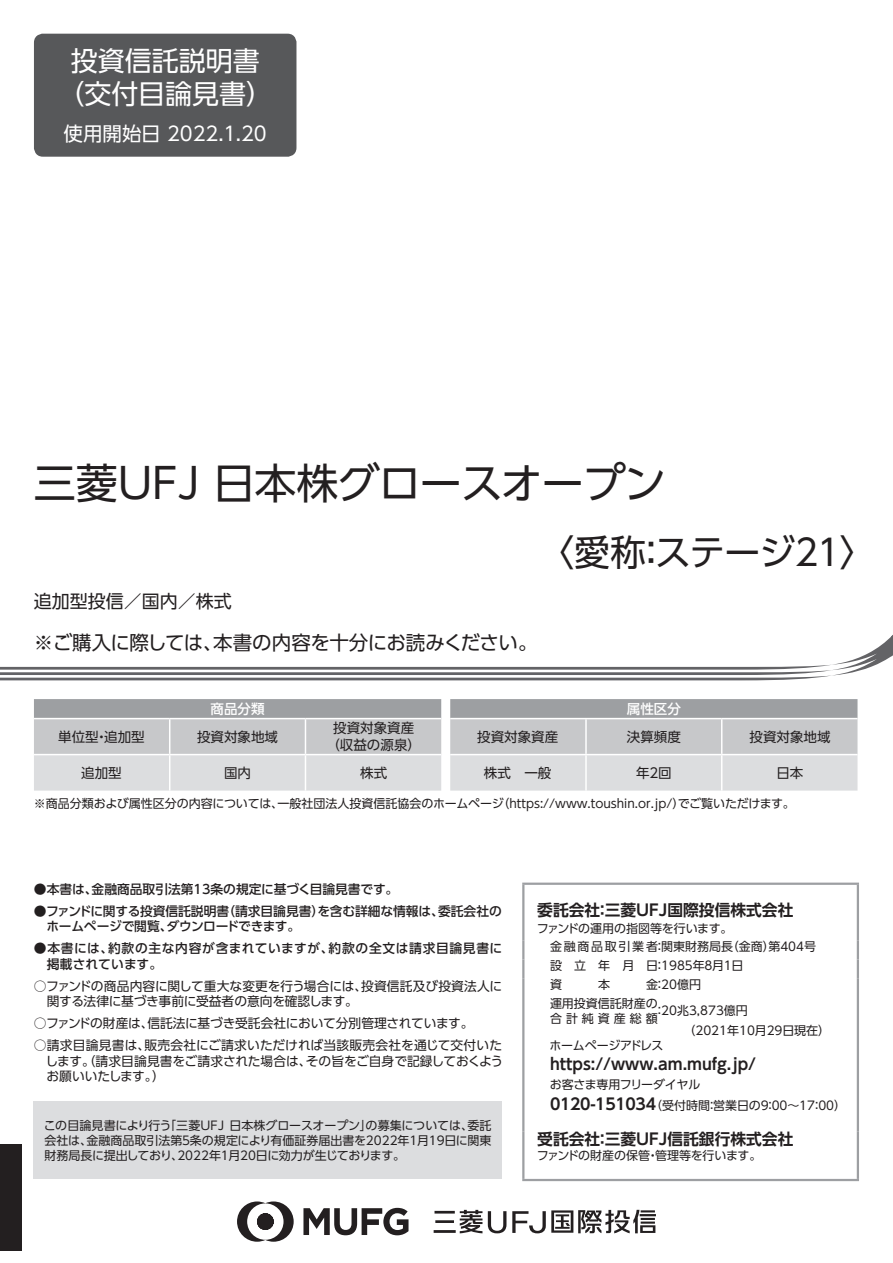
<style>
.page{position:relative;width:893px;height:1263px;background:#fff}
.page>*{position:absolute;margin:0;border:0;box-sizing:border-box;transform-origin:0 0}
.t1{font:42px "UD Shin Go Pro";letter-spacing:-.025em;color:#231f20}
.t2{font:36px "UD Shin Go Pro";letter-spacing:-.045em;color:#231f20}
.t3{font:27px/33px "UD Shin Go Pro";color:#fff;text-align:center}
.t4{font:19.5px "UD Shin Go Pro";letter-spacing:-.025em;color:#231f20}
.t5{font:19.5px "UD Shin Go Pro";color:#fff}
.t6{font:18px "UD Shin Go Pro";color:#231f20}
.t7{font:700 15.75px "UD Shin Go Pro De";color:#231f20}
.t8{font:13.5px/16.5px "UD Shin Go Pro";color:#231f20;text-align:center}
.t9{font:500 13.5px "UD Shin Go Pro";color:#fff}
.t10{font:12.75px/15.8px "UD Shin Go Pro";letter-spacing:-.01em;color:#231f20}
.t11{font:500 12.75px/15.8px "UD Shin Go Pro";color:#231f20}
.t12{font:500 12.75px/15.8px "UD Shin Go Pro";letter-spacing:.045em;color:#231f20}
.t13{font:12px/18.8px "UD Shin Go Pro";color:#231f20}
.t14{font:12px "UD Shin Go Pro";letter-spacing:-.03em;color:#231f20}
.t15{font:12px "UD Shin Go Pro";letter-spacing:.335em;color:#231f20}
.s1{font-family:"UD Shin Go Pro De";font-weight:700;font-size:15.75px}
</style>
<div class="page">
<svg style="left:0;top:635px;width:893px;height:45px"></svg>
<svg style="left:34px;top:699px;width:823px;height:91px;background:#c7c8ca"></svg>
<hr style="left:34px;top:718px;width:136px;height:1px;background:#fff">
<hr style="left:170px;top:718px;width:135px;height:1px;background:#fff">
<hr style="left:169px;top:719px;width:1px;height:35px;background:#fff">
<hr style="left:305px;top:718px;width:136px;height:1px;background:#fff">
<hr style="left:305px;top:719px;width:1px;height:35px;background:#fff">
<hr style="left:450px;top:718px;width:136px;height:1px;background:#fff">
<hr style="left:586px;top:718px;width:136px;height:1px;background:#fff">
<hr style="left:585px;top:719px;width:2px;height:35px;background:#fff">
<hr style="left:722px;top:718px;width:135px;height:1px;background:#fff">
<hr style="left:721px;top:719px;width:1px;height:35px;background:#fff">
<hr style="left:34px;top:754px;width:136px;height:1px;background:#fff">
<hr style="left:170px;top:754px;width:135px;height:1px;background:#fff">
<hr style="left:169px;top:755px;width:1px;height:36px;background:#fff">
<hr style="left:305px;top:754px;width:136px;height:1px;background:#fff">
<hr style="left:305px;top:755px;width:1px;height:36px;background:#fff">
<hr style="left:450px;top:754px;width:136px;height:1px;background:#fff">
<hr style="left:586px;top:754px;width:136px;height:1px;background:#fff">
<hr style="left:585px;top:755px;width:2px;height:36px;background:#fff">
<hr style="left:722px;top:754px;width:135px;height:1px;background:#fff">
<hr style="left:721px;top:755px;width:1px;height:36px;background:#fff">
<div style="left:34px;top:1101px;width:468px;height:78px;background:#dcdddf"></div>
<hr style="left:522px;top:882px;width:337px;height:3px;background:#9d9fa2">
<hr style="left:522px;top:885px;width:2px;height:56px;background:#9d9fa2">
<hr style="left:857px;top:885px;width:2px;height:56px;background:#9d9fa2">
<svg style="left:522px;top:941px;width:2px;height:56px"></svg>
<svg style="left:857px;top:941px;width:2px;height:56px"></svg>
<hr style="left:522px;top:997px;width:2px;height:27px;background:#9d9fa2">
<hr style="left:857px;top:997px;width:2px;height:27px;background:#9d9fa2">
<svg style="left:522px;top:1024px;width:2px;height:15px"></svg>
<svg style="left:857px;top:1024px;width:2px;height:15px"></svg>
<hr style="left:522px;top:1039px;width:2px;height:92px;background:#9d9fa2">
<hr style="left:857px;top:1039px;width:2px;height:92px;background:#9d9fa2">
<hr style="left:522px;top:1131px;width:2px;height:48px;background:#9d9fa2">
<hr style="left:857px;top:1131px;width:2px;height:48px;background:#9d9fa2">
<hr style="left:522px;top:1179px;width:337px;height:2px;background:#9d9fa2">
<div style="left:35px;top:35px;width:260px;height:120px;background:#57585a;border-radius:8px"></div>
<div style="left:34px;top:34px;width:262px;height:123px;border:3px solid #57585a;border-radius:8px"></div>
<div style="left:0;top:1144px;width:21px;height:107px;background:#231f20"></div>
<svg style="left:303px;top:1208px;width:105px;height:27px"></svg>
<svg style="left:237px;top:1201px;width:57px;height:41px"></svg>
<hr style="left:435px;top:1220px;width:19px;height:3px;background:#231f20">
<hr style="left:434px;top:1230px;width:22px;height:3px;background:#231f20">
<hr style="left:434px;top:1211px;width:21px;height:2px;background:#231f20">
<svg style="left:460px;top:1210px;width:22px;height:23px"></svg>
<svg style="left:488px;top:1210px;width:168px;height:23px"></svg>
<h3 class="t3" style="left:57px;top:43px;width:217px">投資信託説明書（交付目論見書）</h3>
<h3 class="t5" style="left:64px;top:118px;width:205px">使用開始日 2022.１.20</h3>
<h1 class="t1" style="left:34px;top:449px;width:633px">三菱ＵＦＪ 日本株グロースオープン</h1>
<h2 class="t2" style="left:538px;top:523px;width:339px">〈愛称：ステージ２１〉</h2>
<h3 class="t6" style="left:34px;top:587px;width:199px">追加型投信／国内／株式</h3>
<h3 class="t4" style="left:34px;top:627px;width:505px">※ご購入に際しては、本書の内容を十分にお読みください。</h3>
<p class="t9" style="left:211px;top:698px;width:55px">商品分類</p>
<p class="t9" style="left:627px;top:698px;width:55px">属性区分</p>
<p class="t8" style="left:58px;top:728px;width:88px">単位型・追加型</p>
<p class="t8" style="left:197px;top:728px;width:82px">投資対象地域</p>
<p class="t8" style="left:326px;top:720px;width:96px">投資対象資産（収益の源泉）</p>
<p class="t8" style="left:477px;top:728px;width:82px">投資対象資産</p>
<p class="t8" style="left:627px;top:728px;width:55px">決算頻度</p>
<p class="t8" style="left:749px;top:728px;width:83px">投資対象地域</p>
<p class="t8" style="left:81px;top:764px;width:42px">追加型</p>
<p class="t8" style="left:224px;top:764px;width:28px">国内</p>
<p class="t8" style="left:360px;top:764px;width:28px">株式</p>
<p class="t8" style="left:484px;top:764px;width:69px">株式　一般</p>
<p class="t8" style="left:636px;top:764px;width:37px">年２回</p>
<p class="t8" style="left:776px;top:764px;width:28px">日本</p>
<p class="t13" style="left:34px;top:794px;width:762px">※商品分類および属性区分の内容については、一般社団法人投資信託協会のホームページ（https://www.toushin.or.jp/）でご覧いただけます。</p>
<p class="t11" style="left:34px;top:881px;width:366px">●本書は、金融商品取引法第13条の規定に基づく目論見書です。</p>
<p class="t11" style="left:46px;top:902px;width:457px;text-indent:-12px">●ファンドに関する投資信託説明書（請求目論見書）を含む詳細な情報は、委託会社のホームページで閲覧、ダウンロードできます。</p>
<p class="t12" style="left:47px;top:940px;width:457px;text-indent:-13px">●本書には、約款の主な内容が含まれていますが、約款の全文は請求目論見書に掲載されています。</p>
<p class="t10" style="left:47px;top:977px;width:457px;text-indent:-13px">○ファンドの商品内容に関して重大な変更を行う場合には、投資信託及び投資法人に関する法律に基づき事前に受益者の意向を確認します。</p>
<p class="t10" style="left:34px;top:1015px;width:441px">○ファンドの財産は、信託法に基づき受託会社において分別管理されています。</p>
<p class="t10" style="left:45px;top:1037px;width:459px;text-align:justify;text-indent:-12px">○請求目論見書は、販売会社にご請求いただければ当該販売会社を通じて交付いたします。（請求目論見書をご請求された場合は、その旨をご自身で記録しておくようお願いいたします。）</p>
<p class="t13" style="left:44px;top:1117px;width:449px;line-height:15px;text-align:justify">この目論見書により行う「三菱ＵＦＪ 日本株グロースオープン」の募集については、委託会社は、金融商品取引法第５条の規定により有価証券届出書を2022年１月19日に関東財務局長に提出しており、2022年１月20日に効力が生じております。</p>
<h3 class="t7" style="left:537px;top:897px;width:258px">委託会社：三菱ＵＦＪ国際投信株式会社</h3>
<p class="t13" style="left:550px;top:918px;width:268px;text-indent:-13px">ファンドの運用の指図等を行います。<br>金融商品取引業者：関東財務局長（金商）第404号設 立 年 月 日：1985年８月１日<br>資</p>
<p class="t13" style="left:550px;top:974px;width:153px;text-indent:96px">金：20億円運用投資信託財産の</p>
<p class="t15" style="left:550px;top:1008px;width:109px">合計純資産総額</p>
<p class="t13" style="left:683px;top:1000px;width:148px;line-height:19.5px;text-indent:-30px">：20兆3,873億円<br>（2021年10月29日現在）</p>
<p class="t14" style="left:550px;top:1035px;width:115px">ホームページアドレス</p>
<h3 class="t7" style="left:550px;top:1051px;width:208px">https://www.am.mufg.jp/</h3>
<p class="t13" style="left:550px;top:1074px;width:298px;line-height:21px">お客さま専用フリーダイヤル<br><span class="s1">0120-151034</span>（受付時間：営業日の９：00～17：00）</p>
<h3 class="t7" style="left:537px;top:1126px;width:258px">受託会社：三菱ＵＦＪ信託銀行株式会社</h3>
<p class="t13" style="left:537px;top:1145px;width:226px">ファンドの財産の保管・管理等を行います。</p>
<p class="t13" style="left:598px;top:974px;width:13px">本</p>
</div>
